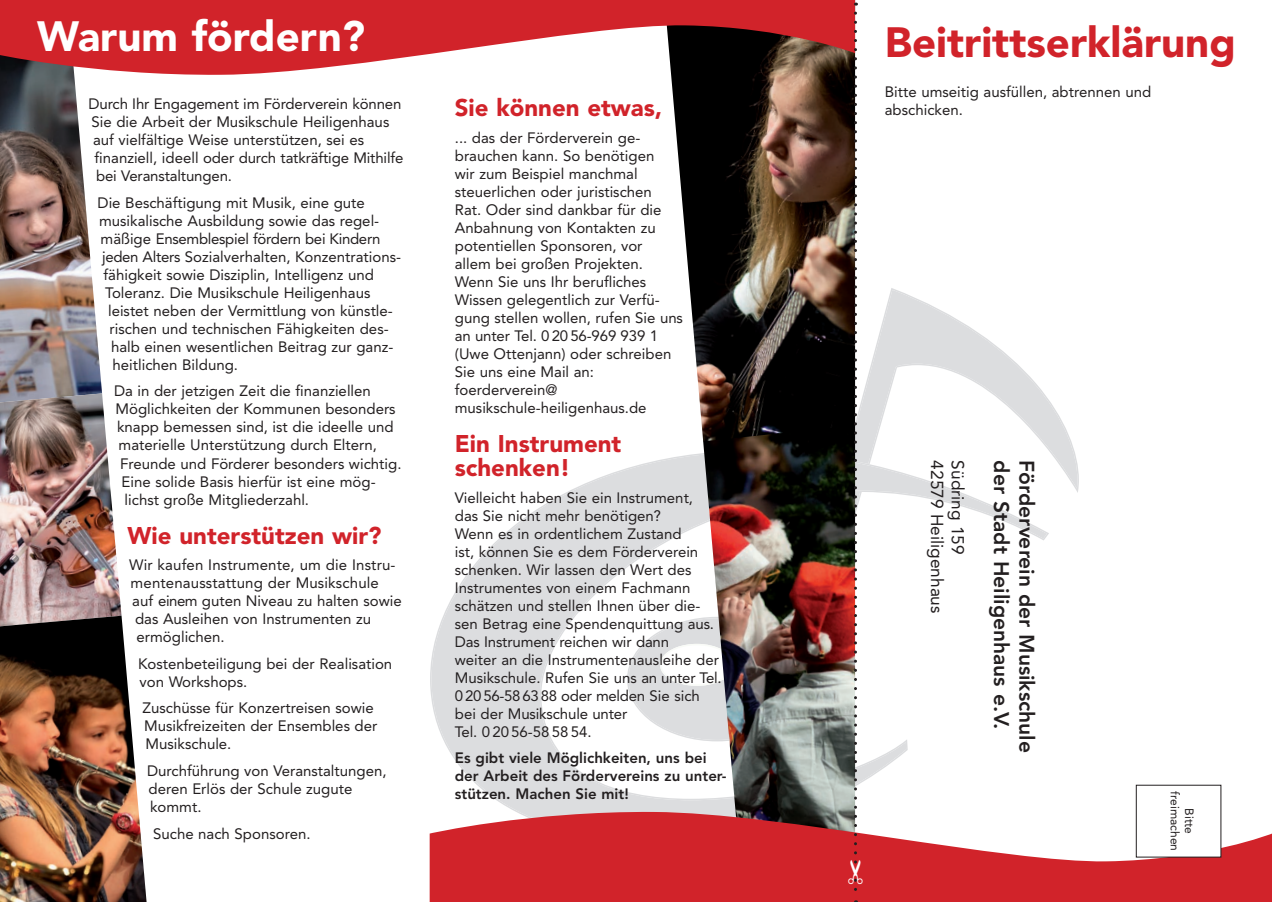
<style>
.page{position:relative;width:1272px;height:902px;background:#fff}
.page>*{position:absolute;margin:0;border:0;box-sizing:border-box;transform-origin:0 0}
.t1{font:900 42px "Avenir";color:#d1232a}
.t2{font:900 42px "Avenir";color:#fff}
.t3{font:900 24px/24px "Avenir";color:#d1232a}
.t4{font:800 21px "Avenir";color:#231f20}
.t5{font:17.25px "Avenir";color:#231f20}
.t6{font:15px/18px "Avenir";color:#231f20}
.t7{font:800 15px/18px "Avenir";color:#231f20}
.t8{font:15px "Avenir";letter-spacing:-.02em;color:#231f20}
.t9{font:12px/14.4px "Avenir";color:#231f20;text-align:center}
</style>
<div class="page">
<svg style="left:862px;top:288px;width:216px;height:205px"></svg>
<svg style="left:430px;top:450px;width:619px;height:360px"></svg>
<img style="left:703px;top:441px;width:145px;height:369px">
<img style="left:671px;top:76px;width:177px;height:365px">
<img style="left:0;top:76px;width:102px;height:317px">
<img style="left:0;top:393px;width:121px;height:222px">
<img style="left:0;top:615px;width:147px;height:286px">
<svg style="left:0;top:0;width:855px;height:76px;fill:#d1232a"></svg>
<svg style="left:429px;top:810px;width:842px;height:91px;fill:#d1232a"></svg>
<div style="left:1136px;top:785px;width:84px;height:72px;background:#fff"></div>
<svg style="left:848px;top:13px;width:14px;height:888px"></svg>
<h1 class="t2" style="left:37px;top:11px;width:329px">Warum fördern?</h1>
<p class="t6" style="left:89px;top:95px;width:314px">Durch Ihr Engagement im Förderverein können</p>
<p class="t6" style="left:92px;top:113px;width:299px">Sie die Arbeit der Musikschule Heiligenhaus</p>
<p class="t6" style="left:93px;top:131px;width:272px">auf vielfältige Weise unterstützen, sei es</p>
<p class="t6" style="left:95px;top:149px;width:310px">finanziell, ideell oder durch tatkräftige Mithilfe</p>
<p class="t6" style="left:96px;top:167px;width:137px">bei Veran staltun gen.</p>
<p class="t6" style="left:98px;top:194px;width:269px">Die Beschäftigung mit Musik, eine gute</p>
<p class="t6" style="left:99px;top:212px;width:282px">musikalische Ausbildung sowie das regel-</p>
<p class="t8" style="left:101px;top:230px;width:281px">mäßige Ensemble spiel fördern bei Kindern</p>
<p class="t6" style="left:102px;top:248px;width:300px">jeden Alters Sozial ver hal ten, Konzentrations-</p>
<p class="t6" style="left:104px;top:266px;width:272px">fähigkeit sowie Disziplin, Intel li genz und</p>
<p class="t6" style="left:105px;top:284px;width:267px">Toleranz. Die Musik schule Heiligenhaus</p>
<p class="t6" style="left:108px;top:302px;width:286px">leistet neben der Vermitt lung von künstle-</p>
<p class="t6" style="left:110px;top:320px;width:281px">rischen und technischen Fähig keiten des-</p>
<p class="t6" style="left:111px;top:338px;width:284px">halb einen wesent lichen Beitrag zur ganz-</p>
<p class="t6" style="left:113px;top:356px;width:127px">heitlichen Bildung.</p>
<p class="t6" style="left:114px;top:382px;width:258px">Da in der jetzigen Zeit die finanziellen</p>
<p class="t6" style="left:116px;top:400px;width:282px">Möglichkeiten der Kommunen besonders</p>
<p class="t6" style="left:117px;top:418px;width:278px">knapp bemessen sind, ist die ideelle und</p>
<p class="t6" style="left:119px;top:436px;width:260px">materielle Unterstützung durch Eltern,</p>
<p class="t6" style="left:120px;top:454px;width:283px">Freunde und Förderer besonders wichtig.</p>
<p class="t6" style="left:122px;top:472px;width:255px">Eine solide Basis hierfür ist eine mög-</p>
<p class="t6" style="left:125px;top:490px;width:186px">lichst große Mitglieder zahl.</p>
<h2 class="t3" style="left:128px;top:523px;width:255px">Wie unterstützen wir?</h2>
<p class="t6" style="left:129px;top:556px;width:268px">Wir kaufen Instrumente, um die Instru-</p>
<p class="t6" style="left:131px;top:574px;width:250px">menten ausstattung der Musikschule</p>
<p class="t6" style="left:132px;top:592px;width:271px">auf einem guten Niveau zu halten sowie</p>
<p class="t6" style="left:135px;top:610px;width:237px">das Ausleihen von Instrumenten zu</p>
<p class="t6" style="left:137px;top:628px;width:90px">ermöglichen.</p>
<p class="t6" style="left:138px;top:654px;width:256px">Kostenbeteiligung bei der Realisation von Workshops.</p>
<p class="t6" style="left:143px;top:699px;width:236px">Zuschüsse für Konzertreisen sowie<br>Musikfreizeiten der Ensembles der<br>Musikschule.</p>
<p class="t6" style="left:147px;top:761px;width:241px">Durchführung von Veranstaltungen, deren Erlös der Schule zugute kommt.</p>
<p class="t6" style="left:153px;top:824px;width:159px">Suche nach Sponsoren.</p>
<h2 class="t3" style="left:455px;top:95px;width:209px">Sie können etwas,</h2>
<p class="t6" style="left:455px;top:128px;width:229px">... das der Förderverein ge&shy;brauchen kann. So benötigen<br>wir zum Beispiel manchmal steuerlichen oder juristischen<br>Rat. Oder sind dankbar für die<br>Anbahnung von Kontakten zu potentiellen Sponsoren, vor<br>allem bei großen Projekten.<br>Wenn Sie uns Ihr berufliches<br>Wissen gelegentlich zur Verfü&shy;gung stellen wollen, rufen Sie uns an unter Tel. 0 20 56-969 939 1 (Uwe Ottenjann) oder schreiben<br>Sie uns eine Mail an: foerderverein@ musikschule-heiligenhaus.de</p>
<h2 class="t3" style="left:455px;top:431px;width:168px">Ein Instrument schenken!</h2>
<p class="t6" style="left:455px;top:488px;width:268px">Vielleicht haben Sie ein Instrument,<br>das Sie nicht mehr benötigen?<br>Wenn es in ordentlichem Zustand<br>ist, können Sie es dem Förderverein schenken. Wir lassen den Wert des Instrumentes von einem Fachmann schätzen und stellen Ihnen über die&shy;sen Betrag eine Spendenquittung aus.<br>Das Instrument reichen wir dann<br>weiter an die Instrumentenausleihe der Musikschule. Rufen Sie uns an unter Tel.<br>02056-586388 oder melden Sie sich bei der Musikschule unter<br>Tel. 0 20 56-58 58 54.</p>
<p class="t7" style="left:455px;top:749px;width:273px">Es gibt viele Möglichkeiten, uns bei der Arbeit des Fördervereins zu unter&shy;stützen. Machen Sie mit!</p>
<h1 class="t1" style="left:884px;top:17px;width:352px">Beitrittserklärung</h1>
<p class="t6" style="left:884px;top:83px;width:268px">Bitte umseitig ausfüllen, abtrennen und abschicken.</p>
<p class="t5" style="left:947px;top:460px;width:154px;rotate:90deg">42579 Heiligenhaus</p>
<p class="t5" style="left:967px;top:460px;width:96px;rotate:90deg">Südring 159</p>
<h3 class="t4" style="left:1013px;top:460px;width:270px;rotate:90deg">der Stadt Heiligenhaus e.V.</h3>
<h3 class="t4" style="left:1039px;top:460px;width:294px;rotate:90deg">Förderverein der Musikschule</h3>
<p class="t9" style="left:1196px;top:791px;width:61px;rotate:90deg">Bitte freimachen</p>
</div>
